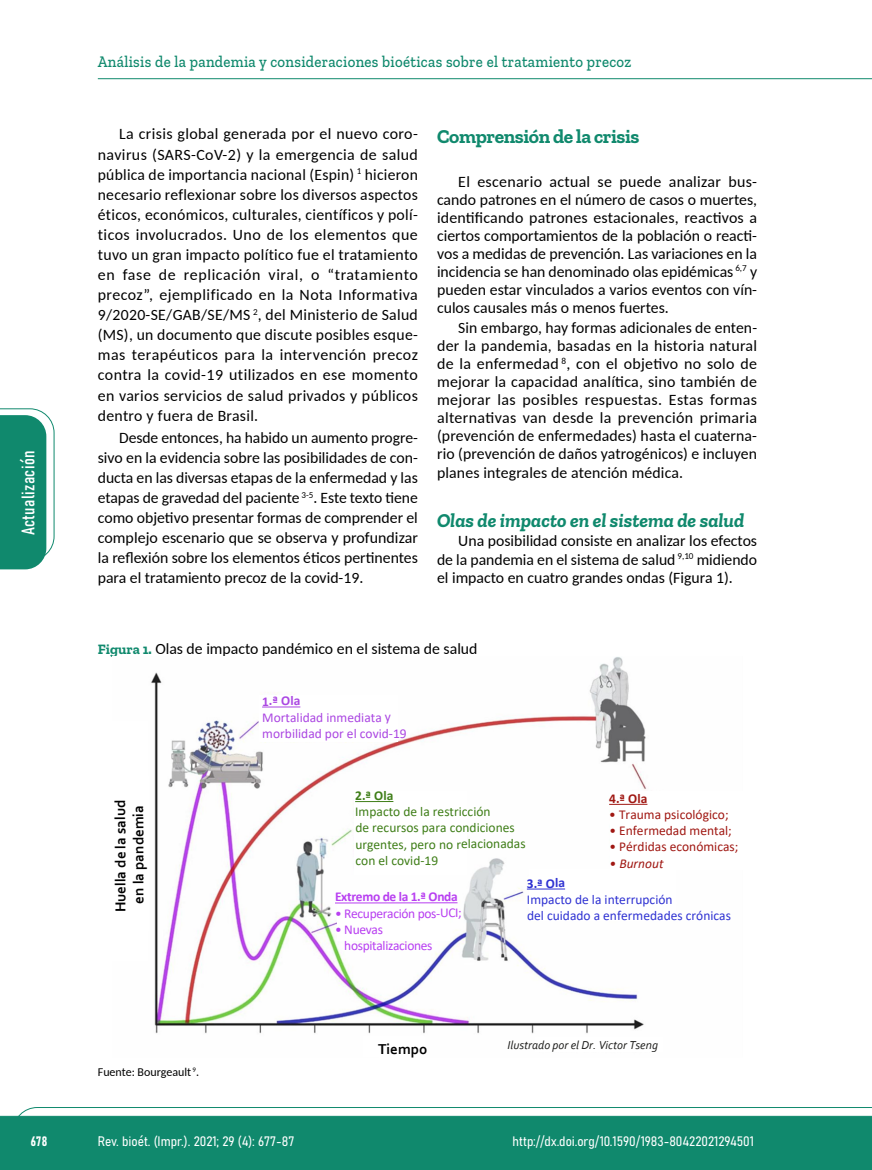
<style>
.page{position:relative;width:872px;height:1170px;background:#fff}
.page>*{position:absolute;margin:0;border:0;box-sizing:border-box;transform-origin:0 0}
.t1{font:italic 700 19.5px "Zilla Slab";color:#10896d}
.t2{font:700 19.5px "Zilla Slab";letter-spacing:-.02em;color:#10896d}
.t3{font:18px "Bahnschrift";letter-spacing:.02em;color:#fff}
.t4{font:500 16.5px "Zilla Slab";letter-spacing:.02em;color:#10896d;scale:.9 1}
.t5{font:15.75px/20.1px "Carlito";color:#000;text-align:justify}
.t6{font:700 15px/18px "Corbel";letter-spacing:-.005em;color:#000;text-align:center}
.t7{font:13.5px/16.2px "Calibri";letter-spacing:-.01em;color:#3f7e18}
.t8{font:13.5px "Bahnschrift";color:#fff}
.t9{font:13.5px "Calibri";letter-spacing:-.01em;color:#a01813}
.t10{font:13.5px/16.2px "Calibri";letter-spacing:-.01em;color:#2f32d2}
.t11{font:13.5px/16.2px "Calibri";letter-spacing:-.035em;color:#b83ff1}
.t12{font:13.5px/16.2px "Calibri";letter-spacing:-.01em;color:#ab47e2}
.t13{font:700 13.5px "Calibri";letter-spacing:-.035em;color:#b83ff1}
.t14{font:italic 13.5px "Calibri";letter-spacing:-.005em;color:#a01813}
.t15{font:700 13.5px "Calibri";color:#ab47e2}
.t16{font:700 13.5px "Calibri";color:#3f7e18}
.t17{font:700 13.5px "Calibri";color:#2f32d2}
.t18{font:700 13.5px "Calibri";color:#a01813}
.t19{font:italic 12px "Corbel";color:#1d1d1b}
.t20{font:12px "Carlito";color:#000}
.s1{font-family:"Zilla Slab";font-weight:700;font-size:14.25px;color:#10896d}
</style>
<div class="page">
<svg style="left:12px;top:1107px;width:860px;height:62px;background:#2e987f"></svg>
<hr style="left:98px;top:78px;width:774px;height:1px;background:#10896d">
<svg style="left:0;top:408px;width:55px;height:161px"></svg>
<img style="left:151px;top:657px;width:496px;height:377px">
<div style="left:259px;top:695px;width:138px;height:46px;background:#fff"></div>
<div style="left:354px;top:791px;width:112px;height:83px;background:#fff"></div>
<div style="left:337px;top:900px;width:112px;height:40px;background:#fff"></div>
<div style="left:529px;top:869px;width:146px;height:51px;background:#fff"></div>
<div style="left:610px;top:791px;width:133px;height:78px;background:#fff"></div>
<hr style="left:262px;top:706px;width:38px;height:1px;background:#ab47e2">
<hr style="left:355px;top:801px;width:38px;height:1px;background:#3f7e18">
<hr style="left:527px;top:888px;width:38px;height:1px;background:#2f32d2">
<hr style="left:609px;top:803px;width:38px;height:1px;background:#a01813">
<p class="t3" style="left:15px;top:535px;width:86px;rotate:-90deg">Actualización</p>
<p class="t4" style="left:98px;top:53px;width:594px">Análisis de la pandemia y consideraciones bioéticas sobre el tratamiento precoz</p>
<p class="t5" style="left:98px;top:123px;width:321px;text-indent:21px">La crisis global generada por el nuevo coro&shy;navirus (SARS-CoV-2) y la emergencia de salud pública de importancia nacional (Espin) <sup>1</sup> hicieron necesario reflexionar sobre los diversos aspectos éticos, económicos, culturales, científicos y polí&shy;ticos involucrados. Uno de los elementos que tuvo un gran impacto político fue el tratamiento en fase de replicación viral, o “tratamiento precoz”, ejemplificado en la Nota Informativa 9/2020-SE/GAB/SE/MS <sup>2</sup>, del Ministerio de Salud (MS), un documento que discute posibles esque&shy;mas terapéuticos para la intervención precoz contra la covid-19 utilizados en ese momento en varios servicios de salud privados y públicos dentro y fuera de Brasil.</p>
<p class="t5" style="left:98px;top:427px;width:321px;text-indent:21px">Desde entonces, ha habido un aumento progre&shy;sivo en la evidencia sobre las posibilidades de con&shy;ducta en las diversas etapas de la enfermedad y las etapas de gravedad del paciente <sup>3-5</sup>. Este texto tiene como objetivo presentar formas de comprender el complejo escenario que se observa y profundizar la reflexión sobre los elementos éticos pertinentes para el tratamiento precoz de la covid-19.</p>
<p class="t2" style="left:437px;top:125px;width:204px">Comprensión de la crisis</p>
<p class="t5" style="left:437px;top:171px;width:321px;line-height:18px;text-indent:21px">El escenario actual se puede analizar bus&shy;cando patrones en el número de casos o muertes, identificando patrones estacionales, reactivos a ciertos comportamientos de la población o reacti&shy;vos a medidas de prevención. Las variaciones en la incidencia se han denominado olas epidémicas <sup>6,7</sup> y pueden estar vinculados a varios eventos con vín&shy;culos causales más o menos fuertes.</p>
<p class="t5" style="left:437px;top:318px;width:322px;line-height:18.1px;text-indent:21px">Sin embargo, hay formas adicionales de enten&shy;der la pandemia, basadas en la historia natural de la enfermedad <sup>8</sup>, con el objetivo no solo de mejorar la capacidad analítica, sino también de mejorar las posibles respuestas. Estas formas alternativas van desde la prevención primaria (prevención de enfermedades) hasta el cuaterna&shy;rio (prevención de daños yatrogénicos) e incluyen planes integrales de atención médica.</p>
<p class="t1" style="left:437px;top:509px;width:309px">Olas de impacto en el sistema de salud</p>
<p class="t5" style="left:437px;top:530px;width:321px;line-height:18.9px;text-indent:21px">Una posibilidad consiste en analizar los efectos de la pandemia en el sistema de salud <sup>9,10</sup> midiendo el impacto en cuatro grandes ondas (Figura 1).</p>
<p class="t5" style="left:98px;top:638px;width:381px"><span class="s1">Figura 1.</span> Olas de impacto pandémico en el sistema de salud</p>
<p class="t6" style="left:111px;top:912px;width:114px;rotate:-90deg">Huella de la salud en la pandemia</p>
<p class="t20" style="left:98px;top:1064px;width:103px">Fuente: Bourgeault <sup>9</sup>.</p>
<p class="t15" style="left:262px;top:691px;width:40px">1.ª Ola</p>
<p class="t12" style="left:262px;top:708px;width:146px">Mortalidad inmediata y morbilidad por el covid-19</p>
<p class="t16" style="left:355px;top:786px;width:40px">2.ª Ola</p>
<p class="t7" style="left:355px;top:803px;width:172px">Impacto de la restricción<br>de recursos para condiciones urgentes, pero no relacionadas con el covid-19</p>
<p class="t13" style="left:335px;top:887px;width:124px">Extremo de la 1.ª Onda</p>
<p class="t11" style="left:335px;top:904px;width:128px">• Recuperación pos-UCI;</p>
<p class="t11" style="left:344px;top:920px;width:90px;text-indent:-9px">• Nuevas hospitalizaciones</p>
<p class="t18" style="left:609px;top:788px;width:40px">4.ª Ola</p>
<p class="t9" style="left:609px;top:805px;width:121px">• Trauma psicológico;</p>
<p class="t9" style="left:609px;top:821px;width:124px">• Enfermedad mental;</p>
<p class="t9" style="left:609px;top:837px;width:131px">• Pérdidas económicas;</p>
<p class="t14" style="left:609px;top:853px;width:56px">• Burnout</p>
<p class="t17" style="left:527px;top:873px;width:40px">3.ª Ola</p>
<p class="t10" style="left:527px;top:890px;width:206px">Impacto de la interrupción<br>del cuidado a enfermedades crónicas</p>
<p class="t6" style="left:378px;top:1039px;width:51px">Tiempo</p>
<p class="t19" style="left:507px;top:1037px;width:152px">Ilustrado por el Dr. Victor Tseng</p>
<p class="t8" style="left:31px;top:1130px;width:18px">678</p>
<p class="t8" style="left:98px;top:1131px;width:198px">Rev. bioét. (Impr.). 2021; 29 (4): 677-87</p>
<p class="t8" style="left:512px;top:1131px;width:243px">http://dx.doi.org/10.1590/1983-80422021294501</p>
</div>
